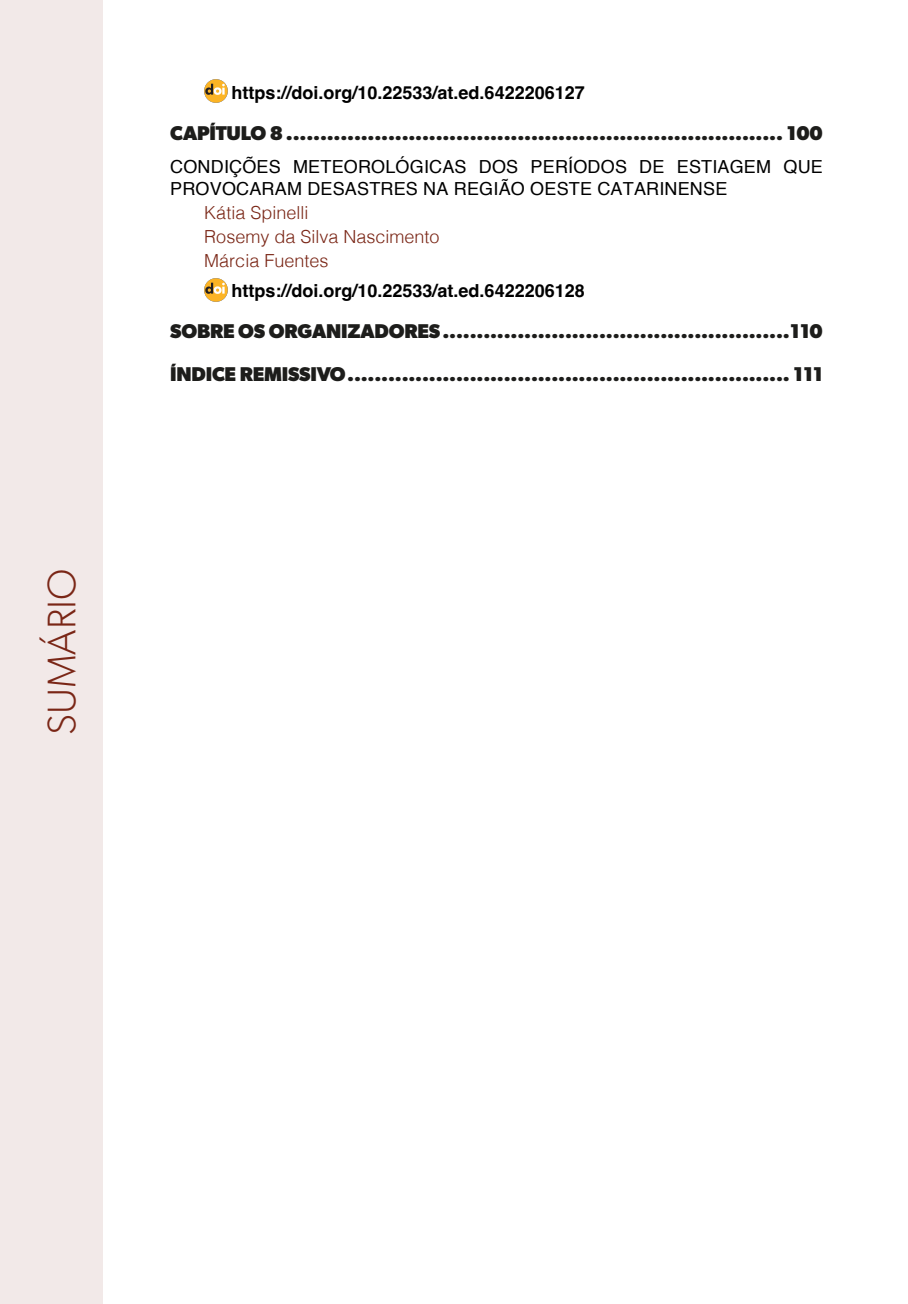
<style>
.page{position:relative;width:908px;height:1304px;background:#fff}
.page>*{position:absolute;margin:0;border:0;box-sizing:border-box;transform-origin:0 0}
.t1{font:300 40px "Gibson";color:#7a2616}
.t2{font:700 20px/43px "Gibson";letter-spacing:-.01em;color:#1d1d1b}
.t3{font:18px/22px "Helvetica";letter-spacing:.01em;color:#000}
.t4{font:700 18px "Helvetica";color:#000}
.t5{font:300 18px/24px "Helvetica";color:#7a2616}
</style>
<div class="page">
<div style="left:0;top:0;width:103px;height:1304px;background:#f2e9e8"></div>
<img style="left:204px;top:80px;width:23px;height:23px">
<img style="left:204px;top:278px;width:23px;height:23px">
<h1 class="t1" style="left:37px;top:735px;width:167px;rotate:-90deg">SUMÁRIO</h1>
<p class="t4" style="left:231px;top:81px;width:355px">https://doi.org/10.22533/at.ed.6422206127</p>
<p class="t2" style="left:170px;top:111px;width:653px">CAPÍTULO 8 ......................................................................... 100</p>
<p class="t3" style="left:170px;top:156px;width:653px">CONDIÇÕES METEOROLÓGICAS DOS PERÍODOS DE ESTIAGEM QUE<br>PROVOCARAM DESASTRES NA REGIÃO OESTE CATARINENSE</p>
<p class="t5" style="left:204px;top:199px;width:237px">Kátia Spinelli<br>Rosemy da Silva Nascimento<br>Márcia Fuentes</p>
<p class="t4" style="left:231px;top:280px;width:355px">https://doi.org/10.22533/at.ed.6422206128</p>
<p class="t2" style="left:170px;top:310px;width:653px">SOBRE OS ORGANIZADORES...................................................110<br>ÍNDICE REMISSIVO................................................................. 111</p>
</div>
